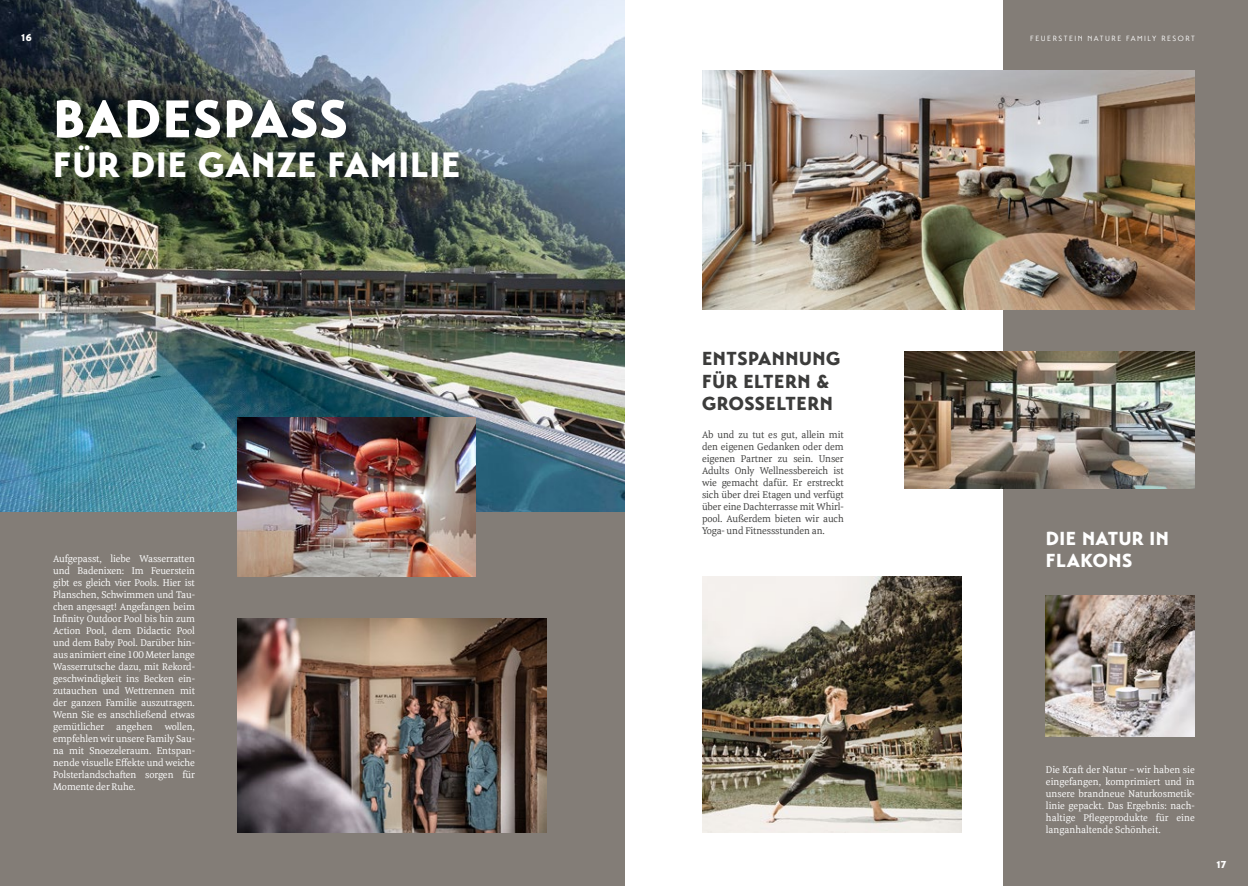
<style>
.page{position:relative;width:1248px;height:886px;background:#fff}
.page>*{position:absolute;margin:0;border:0;box-sizing:border-box;transform-origin:0 0}
.t1{font:900 52.5px "Transat";letter-spacing:.03em;color:#fff}
.t2{font:900 35px "Transat";letter-spacing:.03em;color:#fff}
.t3{font:900 18.75px/22.5px "Transat";letter-spacing:.03em;color:#3c3c3b}
.t4{font:900 18.75px/22.5px "Transat";letter-spacing:.03em;color:#fff}
.t5{font:10px/12px "Meret Pro";letter-spacing:-.01em;color:#fff;text-align:justify}
.t6{font:10px/12px "Meret Pro";letter-spacing:-.01em;color:#3c3c3b;text-align:justify}
.t7{font:900 10px "Transat";color:#fff}
.t8{font:7.5px "Transat Standard";letter-spacing:.2em;color:#fff}
</style>
<div class="page">
<div style="left:1003px;top:0;width:244px;height:886px;background:#837d77"></div>
<div style="left:0;top:0;width:624px;height:886px;background:#837d77"></div>
<img style="left:0;top:0;width:624px;height:511px">
<img style="left:702px;top:576px;width:259px;height:257px">
<img style="left:702px;top:71px;width:492px;height:238px">
<img style="left:237px;top:619px;width:309px;height:214px">
<img style="left:1045px;top:595px;width:149px;height:142px">
<img style="left:904px;top:352px;width:290px;height:136px">
<div style="left:57px;top:102px;width:417px;height:91px;background:#000;opacity:.35"></div>
<img style="left:237px;top:418px;width:238px;height:158px">
<p class="t7" style="left:21px;top:31px;width:12px">16</p>
<p class="t8" style="left:1030px;top:34px;width:166px">FEUERSTEIN NATURE FAMILY RESORT</p>
<h1 class="t1" style="left:53px;top:87px;width:296px">BADESPASS</h1>
<h2 class="t2" style="left:53px;top:144px;width:409px">FÜR DIE GANZE FAMILIE</h2>
<p class="t5" style="left:53px;top:552px;width:143px">Aufgepasst, liebe Wasserratten und Badenixen: Im Feuerstein gibt es gleich vier Pools. Hier ist Planschen, Schwimmen und Tau&shy;chen angesagt! Angefangen beim Infinity Outdoor Pool bis hin zum Action Pool, dem Didactic Pool und dem Baby Pool. Darüber hin&shy;aus animiert eine 100 Meter lange Wasserrutsche dazu, mit Rekord&shy;geschwindigkeit ins Becken ein&shy;zutauchen und Wettrennen mit der ganzen Familie auszutragen.<br>Wenn Sie es anschließend etwas gemütlicher angehen wollen, empfehlen wir unsere Family Sau&shy;na mit Snoezeleraum. Entspan&shy;nende visuelle Effekte und weiche Polsterlandschaften sorgen für Momente der Ruhe.</p>
<h3 class="t3" style="left:702px;top:347px;width:140px">ENTSPANNUNG<br>FÜR ELTERN &amp;<br>GROSSELTERN</h3>
<p class="t6" style="left:702px;top:428px;width:143px">Ab und zu tut es gut, allein mit den eigenen Gedanken oder dem eigenen Partner zu sein. Unser Adults Only Wellnessbereich ist wie gemacht dafür. Er erstreckt sich über drei Etagen und verfügt über eine Dachterrasse mit Whirl&shy;pool. Außerdem bieten wir auch Yoga- und Fitnessstunden an.</p>
<h3 class="t4" style="left:1045px;top:527px;width:125px">DIE NATUR IN<br>FLAKONS</h3>
<p class="t5" style="left:1045px;top:763px;width:150px">Die Kraft der Natur – wir haben sie eingefangen, komprimiert und in unsere brandneue Naturkosmetik&shy;linie gepackt. Das Ergebnis: nach&shy;haltige Pflegeprodukte für eine langanhaltende Schönheit.</p>
<p class="t7" style="left:1216px;top:858px;width:12px">17</p>
</div>
